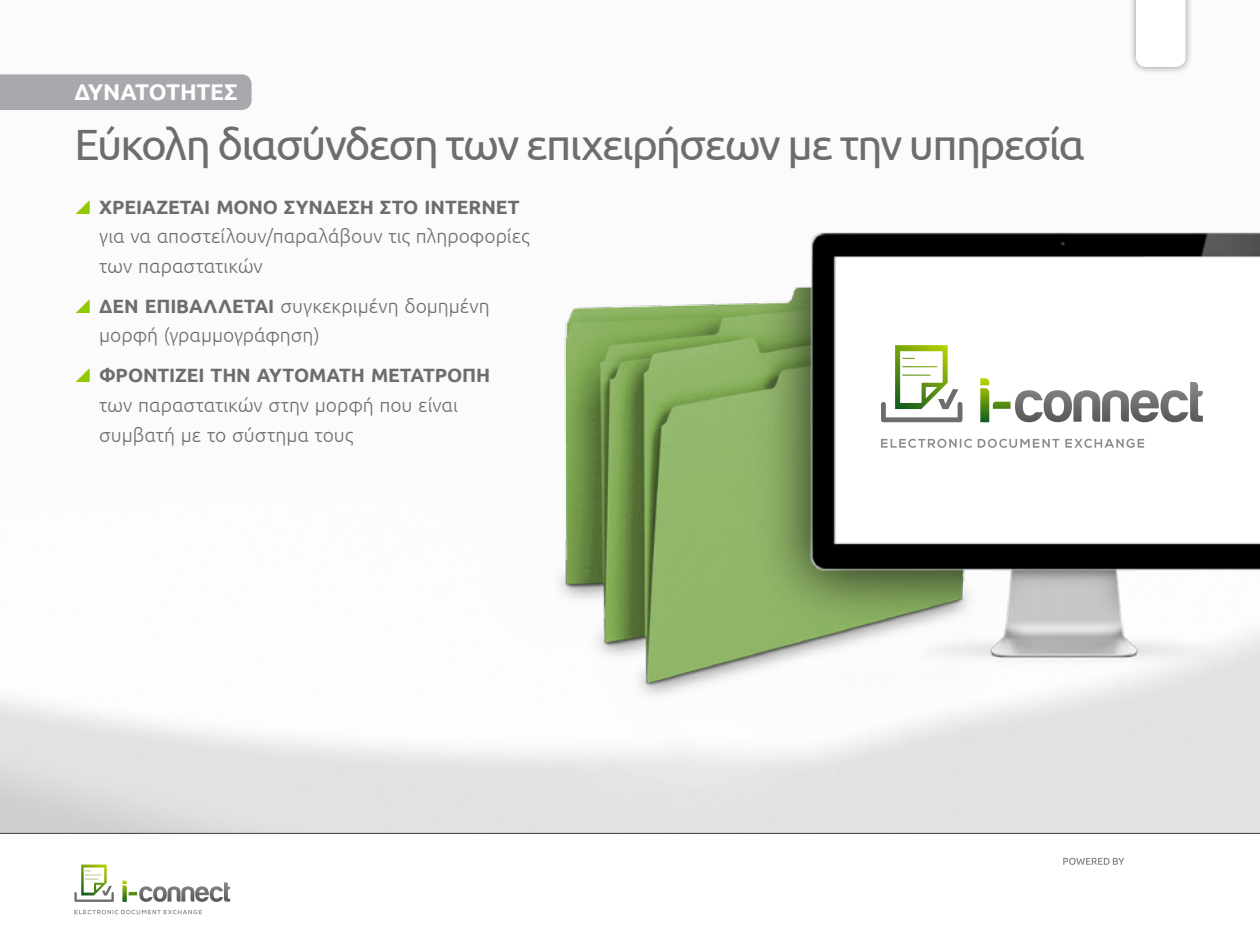
<style>
.page{position:relative;width:1260px;height:945px;background:#fff}
.page>*{position:absolute;margin:0;border:0;box-sizing:border-box;transform-origin:0 0}
.t1{font:43.75px "Ubuntu";letter-spacing:-.045em;color:#6d6d6d}
.t2{font:700 22.75px "Ubuntu";letter-spacing:-.015em;color:#fff}
.t3{font:300 19.25px/29.8px "Ubuntu";color:#6d6d6d}
.t4{font:700 19.25px "Ubuntu";color:#6d6d6d}
.s1{font-weight:700}
</style>
<div class="page">
<hr style="left:0;top:833px;width:1260px;height:1px;background:#414042">
<svg style="left:122px;top:881px;width:108px;height:21px"></svg>
<svg style="left:74px;top:910px;width:128px;height:4px"></svg>
<svg style="left:74px;top:865px;width:40px;height:37px"></svg>
<svg style="left:1063px;top:858px;width:61px;height:7px"></svg>
<img style="left:531px;top:272px;width:511px;height:533px">
<div style="left:0;top:74px;width:252px;height:36px;background:#a7a9ac"></div>
<img style="left:785px;top:170px;width:475px;height:558px">
<svg style="left:980px;top:378px;width:223px;height:44px"></svg>
<svg style="left:881px;top:439px;width:263px;height:9px"></svg>
<svg style="left:881px;top:345px;width:81px;height:77px"></svg>
<div style="left:1129px;top:0;width:64px;height:74px;background:#000;opacity:.4"></div>
<svg style="left:1136px;top:0;width:50px;height:67px"></svg>
<p class="t2" style="left:74px;top:78px;width:165px">ΔΥΝΑΤΟΤΗΤΕΣ</p>
<h1 class="t1" style="left:74px;top:118px;width:1012px">Εύκολη διασύνδεση των επιχειρήσεων με την υπηρεσία</h1>
<p class="t4" style="left:99px;top:195px;width:421px">ΧΡΕΙΑΖΕΤΑΙ ΜΟΝΟ ΣΥΝΔΕΣΗ ΣΤΟ INTERN ET</p>
<p class="t3" style="left:99px;top:221px;width:432px">για να αποστείλουν/παραλάβουν τις πληροφορίες των παραστατικών</p>
<p class="t3" style="left:99px;top:290px;width:392px"><span class="s1">ΔΕΝ ΕΠΙΒΑΛΛΕΤΑΙ</span> συγκεκριμένη δομημένη μορφή (γραμμογράφηση)</p>
<p class="t4" style="left:99px;top:364px;width:392px">ΦΡΟΝΤΙΖΕΙ ΤΗΝ ΑΥΤΟΜΑΤΗ ΜΕΤΑΤΡΟΠΗ</p>
<p class="t3" style="left:99px;top:390px;width:360px">των παραστατικών στην μορφή που είναι συμβατή με το σύστημα τους</p>
</div>
